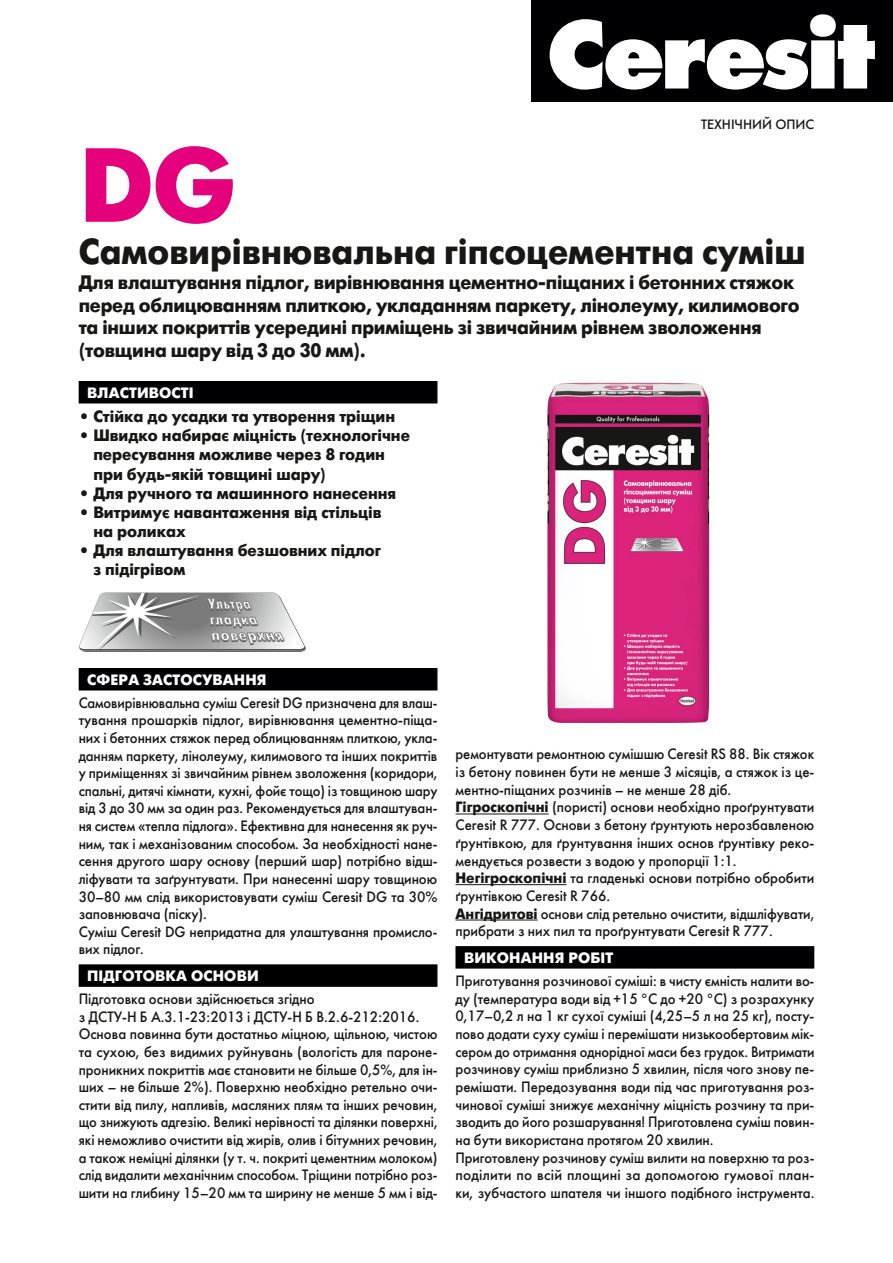
<style>
.page{position:relative;width:893px;height:1263px;background:#fff}
.page>*{position:absolute;margin:0;border:0;box-sizing:border-box;transform-origin:0 0}
.t1{font:700 105px "Futura Futuris";color:#e5007c}
.t2{font:700 36px "Futura Futuris";color:#181716;scale:.95 1}
.t3{font:700 19.5px/22.5px "Futura Futuris";letter-spacing:-.01em;color:#181716;scale:.95 1}
.t4{font:700 16.5px/19px "Futura Futuris";color:#181716;scale:.95 1}
.t5{font:15px/17.7px "Futura Futuris";color:#181716;scale:.94 1}
.t6{font:15px/17.5px "Futura Futuris";color:#181716;scale:.93 1}
.t7{font:15px/17.5px "Futura Futuris";color:#181716;scale:.95 1}
.t8{font:700 15px "Futura Futuris";letter-spacing:.01em;color:#fff}
.t9{font:13.5px "Futura Futuris";color:#181716}
.s1{font-weight:700}
</style>
<div class="page">
<div style="left:531px;top:0;width:362px;height:101px;background:#000002"></div>
<svg style="left:550px;top:14px;width:325px;height:76px"></svg>
<div style="left:79px;top:381px;width:358px;height:22px;background:#000002"></div>
<div style="left:79px;top:668px;width:358px;height:22px;background:#000002"></div>
<div style="left:79px;top:964px;width:358px;height:23px;background:#000002"></div>
<svg style="left:79px;top:592px;width:226px;height:60px"></svg>
<hr style="left:455px;top:814px;width:94px;height:1px;background:#181716">
<hr style="left:455px;top:884px;width:112px;height:1px;background:#181716">
<hr style="left:455px;top:920px;width:83px;height:1px;background:#181716">
<div style="left:455px;top:946px;width:359px;height:22px;background:#000002"></div>
<img style="left:547px;top:383px;width:162px;height:340px">
<h1 class="t1" style="left:79px;top:123px;width:158px">DG</h1>
<p class="t9" style="left:701px;top:116px;width:115px">ТЕХНІЧНИЙ ОПИС</p>
<h2 class="t2" style="left:79px;top:230px;width:767px">Самовирівнювальна гіпсоцементна суміш</h2>
<p class="t3" style="left:79px;top:271px;width:760px">Для влаштування підлог, вирівнювання цементно-піщаних і бетонних стяжок перед облицюванням плиткою, укладанням паркету, лінолеуму, килимового та інших покриттів усередині приміщень зі звичайним рівнем зволоження (товщина шару від 3 до 30 мм).</p>
<p class="t8" style="left:87px;top:384px;width:108px">ВЛАСТИВОСТІ</p>
<p class="t4" style="left:79px;top:407px;width:335px">• Стійка до усадки та утворення тріщин</p>
<p class="t4" style="left:93px;top:426px;width:335px;text-indent:-15px">• Швидко набирає міцність (технологічне пересування можливе через 8 годин при будь-якій товщині шару)</p>
<p class="t4" style="left:79px;top:484px;width:336px">• Для ручного та машинного нанесення</p>
<p class="t4" style="left:93px;top:503px;width:305px;text-indent:-15px">• Витримує навантаження від стільців на роликах</p>
<p class="t4" style="left:93px;top:541px;width:305px;text-indent:-15px">• Для влаштування безшовних підлог з підігрівом</p>
<p class="t8" style="left:87px;top:671px;width:181px">СФЕРА ЗАСТОСУВАННЯ</p>
<p class="t6" style="left:79px;top:694px;width:388px">Самовирівнювальна суміш Ceresit DG призначена для влаш&shy;тування прошарків підлог, вирівнювання цементно-піща&shy;них і бетонних стяжок перед облицюванням плиткою, укла&shy;данням паркету, лінолеуму, килимового та інших покриттів у приміщеннях зі звичайним рівнем зволоження (коридори, спальні, дитячі кімнати, кухні, фойє тощо) із товщиною шару від 3 до 30 мм за один раз. Рекомендується для влаштуван&shy;ня систем «тепла підлога». Ефективна для нанесення як руч&shy;ним, так і механізованим способом. За необхідності нане&shy;сення другого шару основу (перший шар) потрібно відш&shy;ліфувати та заґрунтувати. При нанесенні шару товщиною 30–80 мм слід використовувати суміш Ceresit DG та 30% заповнювача (піску).<br>Суміш Ceresit DG непридатна для улаштування промисло&shy;вих підлог.</p>
<p class="t8" style="left:87px;top:967px;width:173px">ПІДГОТОВКА ОСНОВИ</p>
<p class="t7" style="left:79px;top:990px;width:379px">Підготовка основи здійснюється згідно<br>з ДСТУ-Н Б А.3.1-23:2013 і ДСТУ-Н Б В.2.6-212:2016.<br>Основа повинна бути достатньо міцною, щільною, чистою та сухою, без видимих руйнувань (вологість для пароне&shy;проникних покриттів має становити не більше 0,5%, для ін&shy;ших – не більше 2%). Поверхню необхідно ретельно очи&shy;стити від пилу, напливів, масляних плям та інших речовин, що знижують адгезію. Великі нерівності та ділянки поверхні, які неможливо очистити від жирів, олив і бітумних речовин, а також неміцні ділянки (у т. ч. покриті цементним молоком) слід видалити механічним способом. Тріщини потрібно роз&shy;шити на глибину 15–20 мм та ширину не менше 5 мм і від-</p>
<p class="t5" style="left:455px;top:746px;width:383px">ремонтувати ремонтною сумішшю Ceresit RS 88. Вік стяжок із бетону повинен бути не менше 3 місяців, а стяжок із це&shy;ментно-піщаних розчинів – не менше 28 діб.<br><span class="s1">Гігроскопічні</span> (пористі) основи необхідно проґрунтувати Ceresit R 777. Основи з бетону ґрунтують нерозбавленою ґрунтівкою, для ґрунтування інших основ ґрунтівку реко&shy;мендується розвести з водою у пропорції 1:1.<br><span class="s1">Негігроскопічні</span> та гладенькі основи потрібно обробити ґрунтівкою Ceresit R 766.<br><span class="s1">Ангідритові</span> основи слід ретельно очистити, відшліфувати, прибрати з них пил та проґрунтувати Ceresit R 777.</p>
<p class="t8" style="left:464px;top:949px;width:151px">ВИКОНАННЯ РОБІТ</p>
<p class="t5" style="left:455px;top:972px;width:384px">Приготування розчинової суміші: в чисту ємність налити во&shy;ду (температура води від +15 °С до +20 °С) з розрахунку 0,17–0,2 л на 1 кг сухої суміші (4,25–5 л на 25 кг), посту&shy;пово додати суху суміш і перемішати низькообертовим мік&shy;сером до отримання однорідної маси без грудок. Витримати розчинову суміш приблизно 5 хвилин, після чого знову пе&shy;ремішати. Передозування води під час приготування роз&shy;чинової суміші знижує механічну міцність розчину та при&shy;зводить до його розшарування! Приготовлена суміш повин&shy;на бути використана протягом 20 хвилин.<br>Приготовлену розчинову суміш вилити на поверхню та роз&shy;поділити по всій площині за допомогою гумової план&shy;ки, зубчастого шпателя чи іншого подібного інструмента.</p>
</div>
